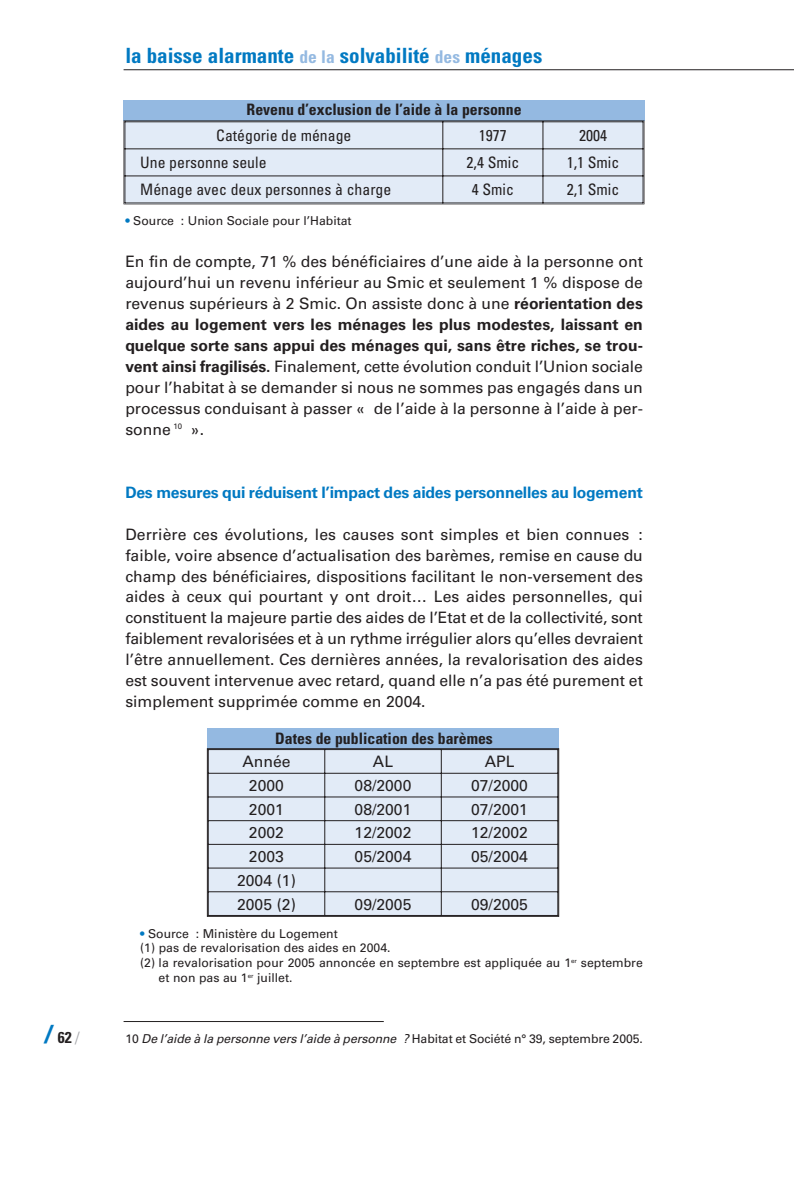
<style>
.page{position:relative;width:794px;height:1191px;background:#fff}
.page>*{position:absolute;margin:0;border:0;box-sizing:border-box;transform-origin:0 0}
.t1{font:700 condensed 21px "Univers";color:#0079c2}
.t2{font:15.75px/21px "Univers";color:#231f20;text-align:justify}
.t3{font:condensed 15.75px "Univers";color:#231f20}
.t4{font:700 condensed 15.75px "Univers";color:#231f20}
.t5{font:700 15.75px "Univers";letter-spacing:-.015em;color:#0079c2}
.t6{font:12.25px "Univers";color:#231f20}
.t7{font:italic 12.25px "Univers";color:#231f20}
.s1{font-stretch:expanded;font-size:24.5px;color:#0079c2}
.s2{font-weight:300;font-stretch:normal;color:#a8a9ad}
.s3{font-size:17.5px;color:#94b9e1}
.s4{color:#0079c2}
.s5{font-weight:700}
.s6{font-style:normal}
</style>
<div class="page">
<div style="left:124px;top:99px;width:520px;height:21px;background:#94b9e1"></div>
<hr style="left:124px;top:69px;width:669px;height:1px;background:#231f20">
<svg style="left:124px;top:120px;width:520px;height:797px"></svg>
<div style="left:208px;top:749px;width:117px;height:24px;background:#e2ebf7"></div>
<div style="left:325px;top:749px;width:116px;height:24px;background:#e2ebf7"></div>
<div style="left:441px;top:749px;width:117px;height:24px;background:#e2ebf7"></div>
<div style="left:208px;top:773px;width:117px;height:24px;background:#e2ebf7"></div>
<div style="left:325px;top:773px;width:116px;height:24px;background:#e2ebf7"></div>
<div style="left:441px;top:773px;width:117px;height:24px;background:#e2ebf7"></div>
<div style="left:208px;top:797px;width:117px;height:23px;background:#e2ebf7"></div>
<div style="left:325px;top:797px;width:116px;height:23px;background:#e2ebf7"></div>
<div style="left:441px;top:797px;width:117px;height:23px;background:#e2ebf7"></div>
<div style="left:208px;top:820px;width:117px;height:24px;background:#e2ebf7"></div>
<div style="left:325px;top:820px;width:116px;height:24px;background:#e2ebf7"></div>
<div style="left:441px;top:820px;width:117px;height:24px;background:#e2ebf7"></div>
<div style="left:208px;top:844px;width:117px;height:24px;background:#e2ebf7"></div>
<div style="left:325px;top:844px;width:116px;height:24px;background:#e2ebf7"></div>
<div style="left:441px;top:844px;width:117px;height:24px;background:#e2ebf7"></div>
<div style="left:208px;top:868px;width:117px;height:23px;background:#e2ebf7"></div>
<div style="left:325px;top:868px;width:116px;height:23px;background:#e2ebf7"></div>
<div style="left:441px;top:868px;width:117px;height:23px;background:#e2ebf7"></div>
<div style="left:208px;top:891px;width:117px;height:25px;background:#e2ebf7"></div>
<div style="left:325px;top:891px;width:116px;height:25px;background:#e2ebf7"></div>
<div style="left:441px;top:891px;width:117px;height:25px;background:#e2ebf7"></div>
<hr style="left:208px;top:749px;width:1px;height:167px;background:#231f20">
<hr style="left:324px;top:749px;width:1px;height:167px;background:#231f20">
<hr style="left:441px;top:749px;width:1px;height:167px;background:#231f20">
<hr style="left:557px;top:749px;width:1px;height:167px;background:#231f20">
<hr style="left:208px;top:749px;width:350px;height:1px;background:#231f20">
<hr style="left:208px;top:773px;width:350px;height:1px;background:#231f20">
<hr style="left:208px;top:796px;width:350px;height:1px;background:#231f20">
<hr style="left:208px;top:820px;width:350px;height:1px;background:#231f20">
<hr style="left:208px;top:844px;width:350px;height:1px;background:#231f20">
<hr style="left:208px;top:867px;width:350px;height:1px;background:#231f20">
<hr style="left:208px;top:891px;width:350px;height:1px;background:#231f20">
<hr style="left:208px;top:915px;width:350px;height:1px;background:#231f20">
<hr style="left:124px;top:1021px;width:260px;height:1px;background:#231f20">
<p class="t4" style="left:43px;top:1031px;width:38px"><span class="s1">/</span>62<span class="s2">/</span></p>
<h1 class="t1" style="left:125px;top:48px;width:418px">la baisse alarmante <span class="s3">de la</span> solvabilité <span class="s3">des</span> ménages</h1>
<p class="t4" style="left:247px;top:104px;width:276px">Revenu d’exclusion de l’aide à la personne</p>
<p class="t3" style="left:216px;top:130px;width:137px">Catégorie de ménage</p>
<p class="t3" style="left:479px;top:130px;width:29px">1977</p>
<p class="t3" style="left:579px;top:130px;width:29px">2004</p>
<p class="t3" style="left:140px;top:157px;width:128px">Une personne seule</p>
<p class="t3" style="left:466px;top:157px;width:54px">2,4 Smic</p>
<p class="t3" style="left:566px;top:157px;width:54px">1,1 Smic</p>
<p class="t3" style="left:140px;top:184px;width:253px">Ménage avec deux personnes à charge</p>
<p class="t3" style="left:472px;top:184px;width:44px">4 Smic</p>
<p class="t3" style="left:566px;top:184px;width:54px">2,1 Smic</p>
<p class="t6" style="left:125px;top:216px;width:228px"><span class="s4">•</span> Source : Union Sociale pour l’Habitat</p>
<p class="t2" style="left:125px;top:252px;width:519px">En fin de compte, 71 % des bénéficiaires d’une aide à la personne ont aujourd’hui un revenu inférieur au Smic et seulement 1 % dispose de revenus supérieurs à 2 Smic. On assiste donc à une <span class="s5">réorientation des aides au logement vers les ménages les plus modestes, laissant en quelque sorte sans appui des ménages qui, sans être riches, se trou&shy;vent ainsi fragilisés.</span> Finalement, cette évolution conduit l’Union sociale pour l’habitat à se demander si nous ne sommes pas engagés dans un processus conduisant à passer « de l’aide à la personne à l’aide à per&shy;sonne <sup>10</sup> ».</p>
<p class="t5" style="left:125px;top:486px;width:519px">Des mesures qui réduisent l’impact des aides personnelles au logement</p>
<p class="t2" style="left:125px;top:525px;width:519px">Derrière ces évolutions, les causes sont simples et bien connues : faible, voire absence d’actualisation des barèmes, remise en cause du champ des bénéficiaires, dispositions facilitant le non-versement des aides à ceux qui pourtant y ont droit… Les aides personnelles, qui constituent la majeure partie des aides de l’Etat et de la collectivité, sont faiblement revalorisées et à un rythme irrégulier alors qu’elles devraient l’être annuellement. Ces dernières années, la revalorisation des aides est souvent intervenue avec retard, quand elle n’a pas été purement et simplement supprimée comme en 2004.</p>
<p class="t4" style="left:275px;top:732px;width:219px">Dates de publication des barèmes</p>
<p class="t2" style="left:242px;top:752px;width:50px">Année</p>
<p class="t2" style="left:373px;top:752px;width:22px">AL</p>
<p class="t2" style="left:485px;top:752px;width:31px">APL</p>
<p class="t2" style="left:249px;top:776px;width:37px">2000</p>
<p class="t2" style="left:354px;top:776px;width:58px">08/2000</p>
<p class="t2" style="left:471px;top:776px;width:58px">07/2000</p>
<p class="t2" style="left:249px;top:800px;width:37px">2001</p>
<p class="t2" style="left:354px;top:800px;width:58px">08/2001</p>
<p class="t2" style="left:471px;top:800px;width:58px">07/2001</p>
<p class="t2" style="left:249px;top:823px;width:37px">2002</p>
<p class="t2" style="left:354px;top:823px;width:58px">12/2002</p>
<p class="t2" style="left:471px;top:823px;width:58px">12/2002</p>
<p class="t2" style="left:249px;top:847px;width:37px">2003</p>
<p class="t2" style="left:354px;top:847px;width:58px">05/2004</p>
<p class="t2" style="left:471px;top:847px;width:58px">05/2004</p>
<p class="t2" style="left:237px;top:870px;width:60px;line-height:23.6px">2004 (1)<br>2005 (2)</p>
<p class="t2" style="left:354px;top:895px;width:58px">09/2005</p>
<p class="t2" style="left:471px;top:895px;width:58px">09/2005</p>
<p class="t6" style="left:140px;top:929px;width:199px"><span class="s4">•</span> Source : Ministère du Logement</p>
<p class="t6" style="left:140px;top:943px;width:252px">(1) pas de revalorisation des aides en 2004.</p>
<p class="t6" style="left:140px;top:958px;width:504px">(2) la revalorisation pour 2005 annoncée en septembre est appliquée au 1<sup>er</sup> septembre</p>
<p class="t6" style="left:159px;top:973px;width:135px">et non pas au 1<sup>er</sup> juillet.</p>
<p class="t7" style="left:125px;top:1033px;width:519px"><span class="s6">10</span> De l’aide à la personne vers l’aide à personne ? <span class="s6">Habitat et Société n° 39, septembre 2005.</span></p>
</div>
